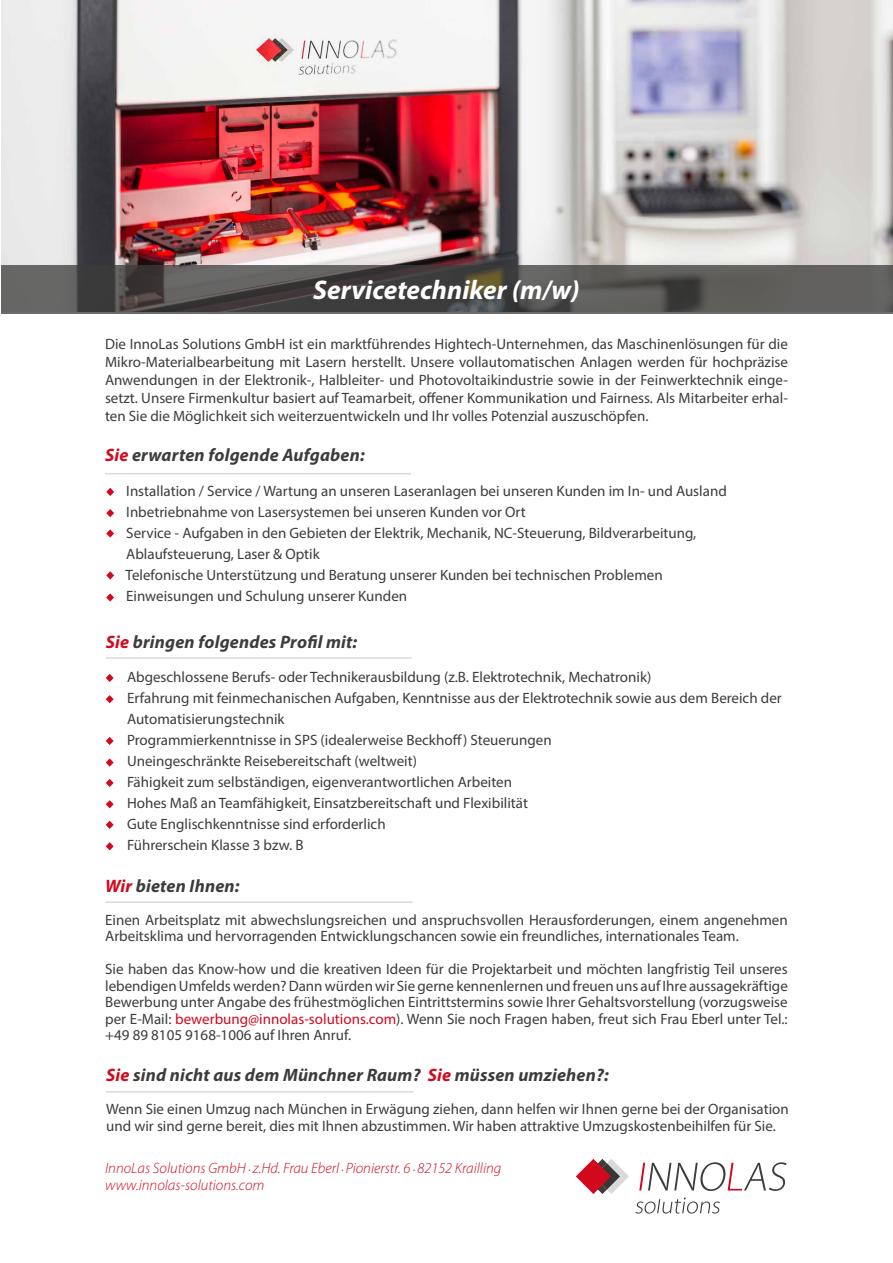
<style>
.page{position:relative;width:893px;height:1263px;background:#fff}
.page>*{position:absolute;margin:0;border:0;box-sizing:border-box;transform-origin:0 0}
.t1{font:italic 700 27px "Myriad Pro";color:#fff}
.t2{font:italic 700 18px "Myriad Pro";letter-spacing:.01em;color:#3c3c3b}
.t3{font:15px/21px "Myriad Pro";color:#3c3c3b}
.t4{font:italic 300 15px/16.5px "Myriad Pro";color:#d2091e}
.s1{color:#d2091e}
.s2{font-weight:400;font-style:normal;font-size:10.5px;color:#3c3c3b}
</style>
<div class="page">
<img style="left:1px;top:0;width:892px;height:265px">
<svg style="left:1px;top:265px;width:892px;height:48px;background:#535250"></svg>
<svg style="left:576px;top:1159px;width:53px;height:35px"></svg>
<svg style="left:639px;top:1162px;width:148px;height:29px"></svg>
<svg style="left:635px;top:1197px;width:85px;height:16px"></svg>
<hr style="left:105px;top:901px;width:308px;height:2px;background:#dadada">
<hr style="left:106px;top:1091px;width:308px;height:1px;background:#dadada">
<hr style="left:105px;top:473px;width:306px;height:1px;background:#dadada">
<svg style="left:106px;top:488px;width:8px;height:8px"></svg>
<svg style="left:106px;top:509px;width:8px;height:8px"></svg>
<svg style="left:106px;top:529px;width:8px;height:9px"></svg>
<svg style="left:106px;top:571px;width:8px;height:8px"></svg>
<svg style="left:106px;top:593px;width:8px;height:9px"></svg>
<hr style="left:106px;top:657px;width:306px;height:2px;background:#dadada">
<svg style="left:106px;top:674px;width:8px;height:8px"></svg>
<svg style="left:106px;top:695px;width:8px;height:8px"></svg>
<svg style="left:106px;top:737px;width:8px;height:8px"></svg>
<svg style="left:106px;top:758px;width:8px;height:9px"></svg>
<svg style="left:106px;top:779px;width:8px;height:8px"></svg>
<svg style="left:106px;top:800px;width:8px;height:8px"></svg>
<svg style="left:106px;top:821px;width:8px;height:8px"></svg>
<svg style="left:106px;top:842px;width:8px;height:8px"></svg>
<h1 class="t1" style="left:313px;top:273px;width:268px">Servicetechniker (m/w)</h1>
<p class="t3" style="left:105px;top:335px;width:684px;line-height:18px;text-align:justify">Die InnoLas Solutions GmbH ist ein marktführendes Hightech-Unternehmen, das Maschinenlösungen für die Mikro-Materialbearbeitung mit Lasern herstellt. Unsere vollautomatischen Anlagen werden für hochpräzise Anwendungen in der Elektronik-, Halbleiter- und Photovoltaikindustrie sowie in der Feinwerktechnik einge&shy;setzt. Unsere Firmenkultur basiert auf Teamarbeit, offener Kommunikation und Fairness. Als Mitarbeiter erhal&shy;ten Sie die Möglichkeit sich weiterzuentwickeln und Ihr volles Potenzial auszuschöpfen.</p>
<p class="t2" style="left:105px;top:444px;width:261px"><span class="s1">Sie</span> erwarten folgende Aufgaben:</p>
<p class="t3" style="left:126px;top:480px;width:603px">Installation / Service / Wartung an unseren Laseranlagen bei unseren Kunden im In- und Ausland Inbetriebnahme von Lasersystemen bei unseren Kunden vor Ort<br>Service - Aufgaben in den Gebieten der Elektrik, Mechanik, NC-Steuerung, Bildverarbeitung, Ablaufsteuerung, Laser &amp; Optik<br>Telefonische Unterstützung und Beratung unserer Kunden bei technischen Problemen Einweisungen und Schulung unserer Kunden</p>
<p class="t2" style="left:106px;top:630px;width:253px"><span class="s1">Sie</span> bringen folgendes Profil mit:</p>
<p class="t3" style="left:127px;top:666px;width:656px">Abgeschlossene Berufs- oder Technikerausbildung (z.B. Elektrotechnik, Mechatronik)<br>Erfahrung mit feinmechanischen Aufgaben, Kenntnisse aus der Elektrotechnik sowie aus dem Bereich der Automatisierungstechnik<br>Programmierkenntnisse in SPS (idealerweise Beckhoff) Steuerungen<br>Uneingeschränkte Reisebereitschaft (weltweit)<br>Fähigkeit zum selbständigen, eigenverantwortlichen Arbeiten<br>Hohes Maß an Teamfähigkeit, Einsatzbereitschaft und Flexibilität<br>Gute Englischkenntnisse sind erforderlich<br>Führerschein Klasse 3 bzw. B</p>
<p class="t2" style="left:105px;top:874px;width:136px"><span class="s1">Wir</span> bieten Ihnen:</p>
<p class="t3" style="left:105px;top:911px;width:684px;line-height:16.5px">Einen Arbeitsplatz mit abwechslungsreichen und anspruchsvollen Herausforderungen, einem angenehmen<br>Arbeitsklima und hervorragenden Entwicklungschancen sowie ein freundliches, internationales Team.</p>
<p class="t3" style="left:105px;top:961px;width:684px;line-height:16.5px;text-align:justify">Sie haben das Know-how und die kreativen Ideen für die Projektarbeit und möchten langfristig Teil unseres lebendigen Umfelds werden? Dann würden wir Sie gerne kennenlernen und freuen uns auf Ihre aussagekräftige Bewerbung unter Angabe des frühestmöglichen Eintrittstermins sowie Ihrer Gehaltsvorstellung (vorzugsweise per E-Mail: <span class="s1">bewerbung@innolas-solutions.com</span>). Wenn Sie noch Fragen haben, freut sich Frau Eberl unter Tel.: +49 89 8105 9168-1006 auf Ihren Anruf.</p>
<p class="t2" style="left:106px;top:1063px;width:504px"><span class="s1">Sie</span> sind nicht aus dem Münchner Raum? <span class="s1">Sie</span> müssen umziehen?:</p>
<p class="t3" style="left:106px;top:1101px;width:684px;line-height:16.5px">Wenn Sie einen Umzug nach München in Erwägung ziehen, dann helfen wir Ihnen gerne bei der Organisation und wir sind gerne bereit, dies mit Ihnen abzustimmen. Wir haben attraktive Umzugskostenbeihilfen für Sie.</p>
<p class="t4" style="left:105px;top:1160px;width:398px">InnoLas Solutions GmbH <span class="s2">·</span> z.Hd. Frau Eberl <span class="s2">·</span> Pionierstr. 6 <span class="s2">·</span> 82152 Krailling www.innolas-solutions.com</p>
</div>
